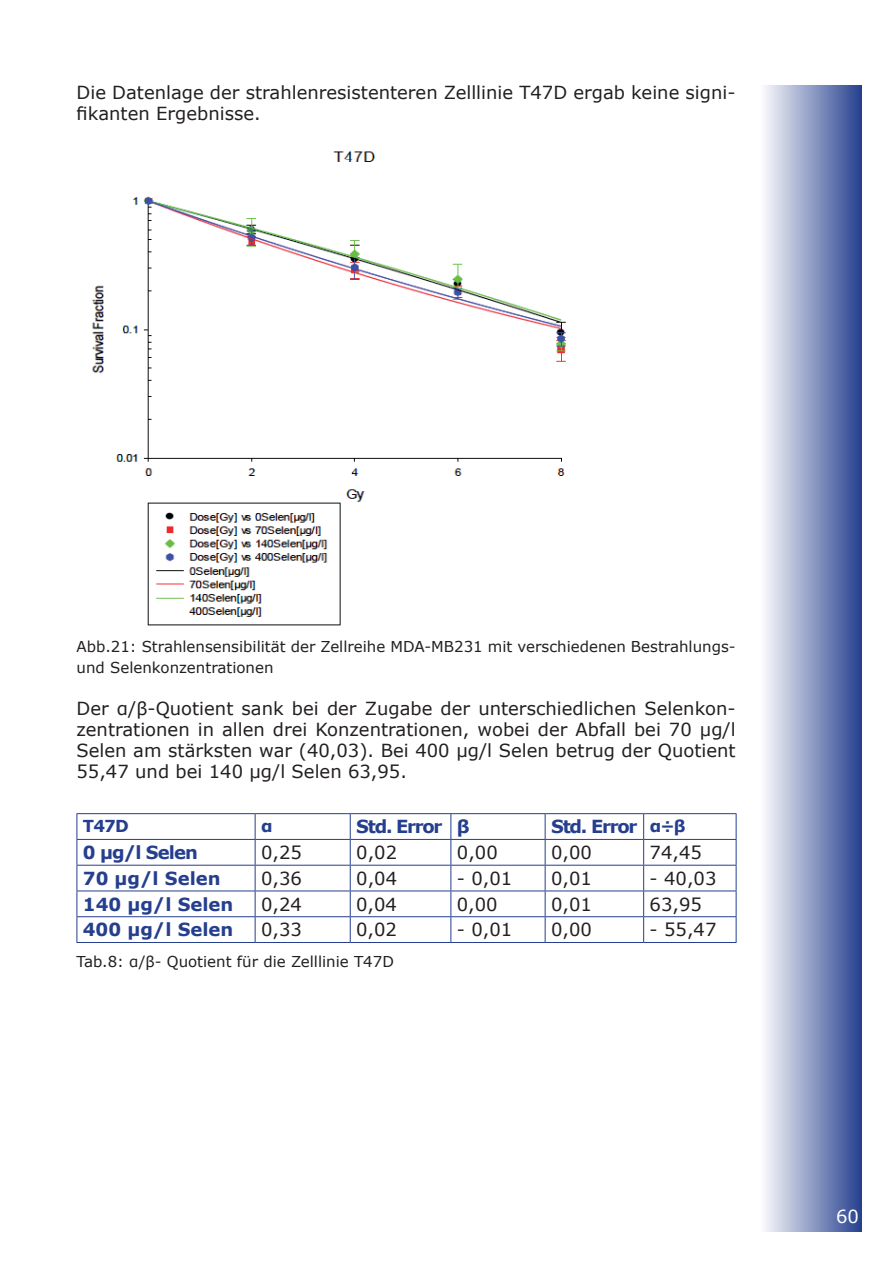
<style>
.page{position:relative;width:893px;height:1263px;background:#fff}
.page>*{position:absolute;margin:0;border:0;box-sizing:border-box;transform-origin:0 0}
.t1{font:18px/21px "Verdana";color:#231f20}
.t2{font:700 18px "Verdana";color:#253f8e}
.t3{font:700 18px "Verdana";letter-spacing:-.07em;color:#253f8e}
.t4{font:18px "Verdana";color:#fff}
.t5{font:700 16.5px "Verdana";color:#253f8e}
.t6{font:15px/21px "Verdana";color:#231f20}
.s1{font-size:16.5px}
</style>
<div class="page">
<div style="left:760px;top:85px;width:102px;height:1146px;background:linear-gradient(to right,#fdfdfe,#28428f)"></div>
<img style="left:91px;top:151px;width:475px;height:475px">
<hr style="left:77px;top:813px;width:178px;height:1px;background:#253f8e">
<hr style="left:255px;top:813px;width:95px;height:1px;background:#253f8e">
<hr style="left:350px;top:813px;width:101px;height:1px;background:#253f8e">
<hr style="left:451px;top:813px;width:94px;height:1px;background:#253f8e">
<hr style="left:545px;top:813px;width:99px;height:1px;background:#253f8e">
<hr style="left:644px;top:813px;width:92px;height:1px;background:#253f8e">
<hr style="left:77px;top:839px;width:178px;height:1px;background:#253f8e">
<hr style="left:77px;top:865px;width:178px;height:1px;background:#253f8e">
<hr style="left:255px;top:865px;width:95px;height:1px;background:#253f8e">
<hr style="left:350px;top:865px;width:101px;height:1px;background:#253f8e">
<hr style="left:451px;top:865px;width:94px;height:1px;background:#253f8e">
<hr style="left:545px;top:865px;width:99px;height:1px;background:#253f8e">
<hr style="left:644px;top:865px;width:92px;height:1px;background:#253f8e">
<hr style="left:77px;top:890px;width:178px;height:1px;background:#253f8e">
<hr style="left:255px;top:890px;width:95px;height:1px;background:#253f8e">
<hr style="left:350px;top:890px;width:101px;height:1px;background:#253f8e">
<hr style="left:451px;top:890px;width:94px;height:1px;background:#253f8e">
<hr style="left:545px;top:890px;width:99px;height:1px;background:#253f8e">
<hr style="left:644px;top:890px;width:92px;height:1px;background:#253f8e">
<hr style="left:77px;top:916px;width:178px;height:1px;background:#253f8e">
<svg style="left:77px;top:814px;width:1px;height:128px"></svg>
<hr style="left:255px;top:916px;width:95px;height:1px;background:#253f8e">
<hr style="left:350px;top:916px;width:101px;height:1px;background:#253f8e">
<svg style="left:350px;top:814px;width:1px;height:128px"></svg>
<hr style="left:451px;top:916px;width:94px;height:1px;background:#253f8e">
<svg style="left:450px;top:814px;width:1px;height:128px"></svg>
<hr style="left:545px;top:916px;width:99px;height:1px;background:#253f8e">
<svg style="left:545px;top:814px;width:1px;height:128px"></svg>
<hr style="left:644px;top:916px;width:92px;height:1px;background:#253f8e">
<svg style="left:643px;top:814px;width:1px;height:128px"></svg>
<hr style="left:77px;top:942px;width:178px;height:1px;background:#253f8e">
<hr style="left:255px;top:942px;width:95px;height:1px;background:#253f8e">
<hr style="left:350px;top:942px;width:101px;height:1px;background:#253f8e">
<hr style="left:451px;top:942px;width:94px;height:1px;background:#253f8e">
<hr style="left:545px;top:942px;width:99px;height:1px;background:#253f8e">
<hr style="left:644px;top:942px;width:92px;height:1px;background:#253f8e">
<hr style="left:255px;top:839px;width:95px;height:1px;background:#253f8e">
<hr style="left:350px;top:839px;width:101px;height:1px;background:#253f8e">
<hr style="left:451px;top:839px;width:94px;height:1px;background:#253f8e">
<hr style="left:545px;top:839px;width:99px;height:1px;background:#253f8e">
<hr style="left:644px;top:839px;width:92px;height:1px;background:#253f8e">
<svg style="left:255px;top:814px;width:1px;height:128px"></svg>
<svg style="left:736px;top:814px;width:1px;height:128px"></svg>
<p class="t1" style="left:77px;top:82px;width:661px">Die Datenlage der strahlenresistenteren Zelllinie T47D ergab keine signi&shy;fikanten Ergebnisse.</p>
<p class="t6" style="left:77px;top:637px;width:661px">Abb.21: Strahlensensibilität der Zellreihe MDA-MB231 mit verschiedenen Bestrahlungs&shy;und Selenkonzentrationen</p>
<p class="t1" style="left:77px;top:699px;width:661px;text-align:justify">Der α/β-Quotient sank bei der Zugabe der unterschiedlichen Selenkon&shy;zentrationen in allen drei Konzentrationen, wobei der Abfall bei 70 μg/l Selen am stärksten war (40,03). Bei 400 μg/l Selen betrug der Quotient 55,47 und bei 140 μg/l Selen 63,95.</p>
<p class="t5" style="left:83px;top:815px;width:47px">T47D</p>
<p class="t5" style="left:261px;top:815px;width:13px">α</p>
<p class="t3" style="left:356px;top:815px;width:115px">Std. Error β</p>
<p class="t3" style="left:551px;top:815px;width:136px">Std. Error <span class="s1">α÷β</span></p>
<p class="t2" style="left:83px;top:841px;width:116px">0 μg/l Selen</p>
<p class="t1" style="left:261px;top:842px;width:42px">0,25</p>
<p class="t1" style="left:356px;top:842px;width:42px">0,02</p>
<p class="t1" style="left:457px;top:842px;width:42px">0,00</p>
<p class="t1" style="left:551px;top:842px;width:42px">0,00</p>
<p class="t1" style="left:650px;top:842px;width:54px">74,45</p>
<p class="t2" style="left:83px;top:867px;width:139px">70 μg/l Selen</p>
<p class="t1" style="left:261px;top:868px;width:42px">0,36</p>
<p class="t1" style="left:356px;top:868px;width:42px">0,04</p>
<p class="t1" style="left:457px;top:868px;width:57px">- 0,01</p>
<p class="t1" style="left:551px;top:868px;width:42px">0,01</p>
<p class="t1" style="left:650px;top:868px;width:68px">- 40,03</p>
<p class="t2" style="left:83px;top:892px;width:152px">140 μg/l Selen</p>
<p class="t1" style="left:261px;top:894px;width:42px">0,24</p>
<p class="t1" style="left:356px;top:894px;width:42px">0,04</p>
<p class="t1" style="left:457px;top:894px;width:42px">0,00</p>
<p class="t1" style="left:551px;top:894px;width:42px">0,01</p>
<p class="t1" style="left:650px;top:894px;width:54px">63,95</p>
<p class="t2" style="left:83px;top:918px;width:152px">400 μg/l Selen</p>
<p class="t1" style="left:261px;top:920px;width:42px">0,33</p>
<p class="t1" style="left:356px;top:920px;width:42px">0,02</p>
<p class="t1" style="left:457px;top:920px;width:57px">- 0,01</p>
<p class="t1" style="left:551px;top:920px;width:42px">0,00</p>
<p class="t1" style="left:650px;top:920px;width:68px">- 55,47</p>
<p class="t6" style="left:77px;top:952px;width:319px">Tab.8: α/β- Quotient für die Zelllinie T47D</p>
<p class="t4" style="left:836px;top:1205px;width:24px">60</p>
</div>
